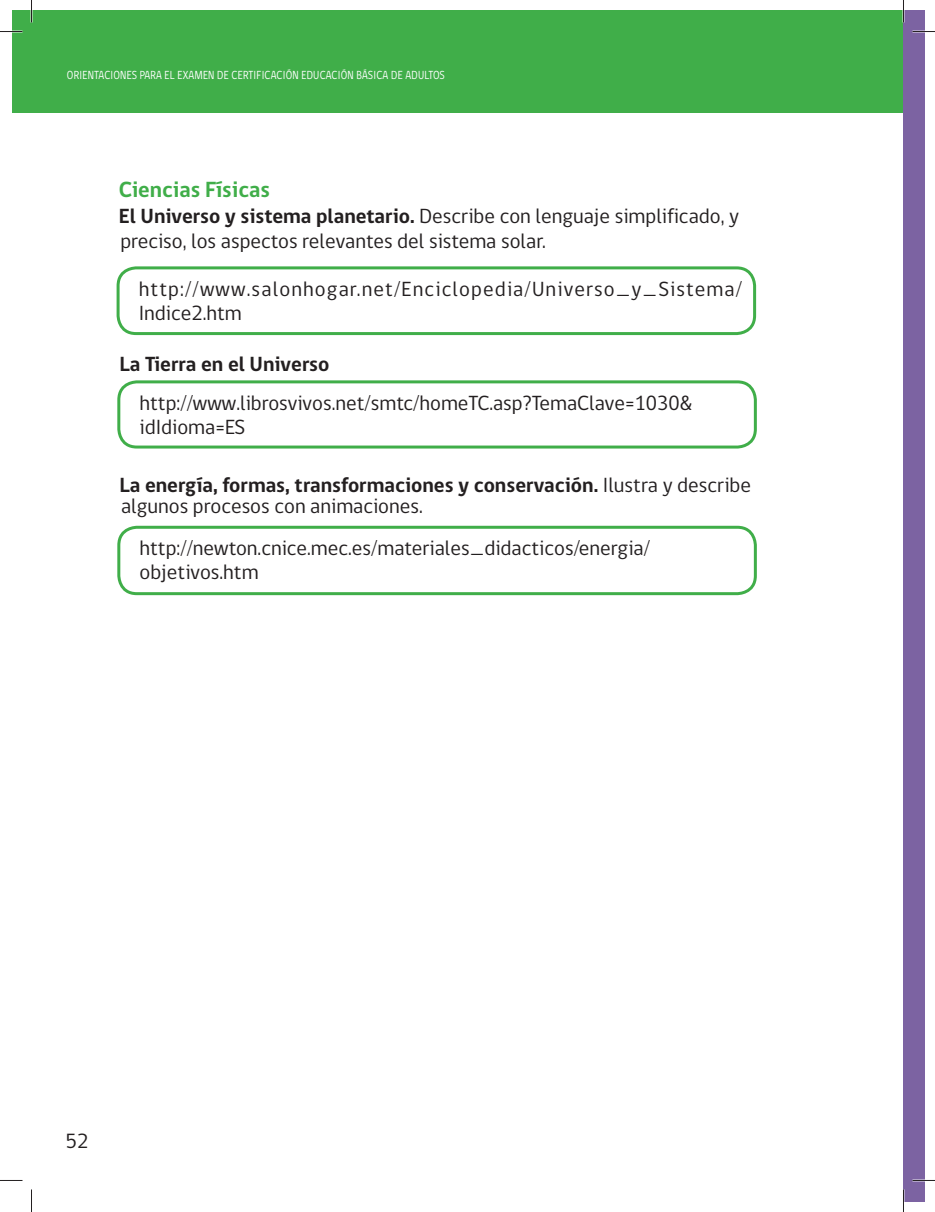
<style>
.page{position:relative;width:935px;height:1212px;background:#fff}
.page>*{position:absolute;margin:0;border:0;box-sizing:border-box;transform-origin:0 0}
.t1{font:700 22.5px "gob CL";color:#40ae49}
.t2{font:21px/24px "gob CL";color:#231f20}
.t3{font:700 21px/21px "gob CL";color:#231f20}
.t4{font:21px/24px "gob CL";letter-spacing:.055em;color:#231f20}
.t5{font:12px "gob CL";letter-spacing:.02em;color:#fff;scale:.87 1}
.s1{font-weight:700}
.s2{font-weight:400}
</style>
<div class="page">
<div style="left:12px;top:10px;width:891px;height:102px;background:#40ae49"></div>
<div style="left:117px;top:266px;width:639px;height:69px;border:3px solid #40ae49;border-radius:18px"></div>
<div style="left:117px;top:380px;width:640px;height:68px;border:3px solid #40ae49;border-radius:18px"></div>
<div style="left:117px;top:525px;width:640px;height:70px;border:3px solid #40ae49;border-radius:18px"></div>
<div style="left:903px;top:10px;width:21px;height:1191px;background:#7c63a2"></div>
<hr style="left:902px;top:0;width:2px;height:22px;background:#fff">
<svg style="left:0;top:31px;width:22px;height:1px"></svg>
<svg style="left:912px;top:31px;width:23px;height:1px"></svg>
<svg style="left:912px;top:1179px;width:13px;height:1px"></svg>
<svg style="left:31px;top:0;width:1px;height:22px"></svg>
<svg style="left:31px;top:1189px;width:1px;height:22px"></svg>
<svg style="left:903px;top:0;width:1px;height:22px"></svg>
<svg style="left:903px;top:1189px;width:1px;height:22px"></svg>
<p class="t5" style="left:67px;top:71px;width:436px">ORIENTACIONES PARA EL EXAMEN DE CERTIFICACIÓN EDUCACIÓN BÁSICA DE ADULTOS</p>
<p class="t1" style="left:119px;top:182px;width:153px">Ciencias Físicas</p>
<p class="t2" style="left:119px;top:205px;width:622px;line-height:25.5px"><span class="s1">El Universo y sistema planetario.</span> Describe con lenguaje simplificado, y preciso, los aspectos relevantes del sistema solar.</p>
<p class="t4" style="left:139px;top:278px;width:605px">http://www.salonhogar.net/Enciclopedia/Universo_y_Sistema/<br>Indice2.htm</p>
<p class="t3" style="left:120px;top:355px;width:211px">La Tierra en el Universo</p>
<p class="t2" style="left:139px;top:392px;width:554px">http://www.librosvivos.net/smtc/homeTC.asp?TemaClave=1030&amp; idIdioma=ES</p>
<p class="t3" style="left:120px;top:476px;width:633px">La energía, formas, transformaciones y conservación. <span class="s2">Ilustra y describe algunos procesos con animaciones.</span></p>
<p class="t2" style="left:139px;top:537px;width:512px">http://newton.cnice.mec.es/materiales_didacticos/energia/ objetivos.htm</p>
<p class="t2" style="left:66px;top:1130px;width:24px">52</p>
</div>
